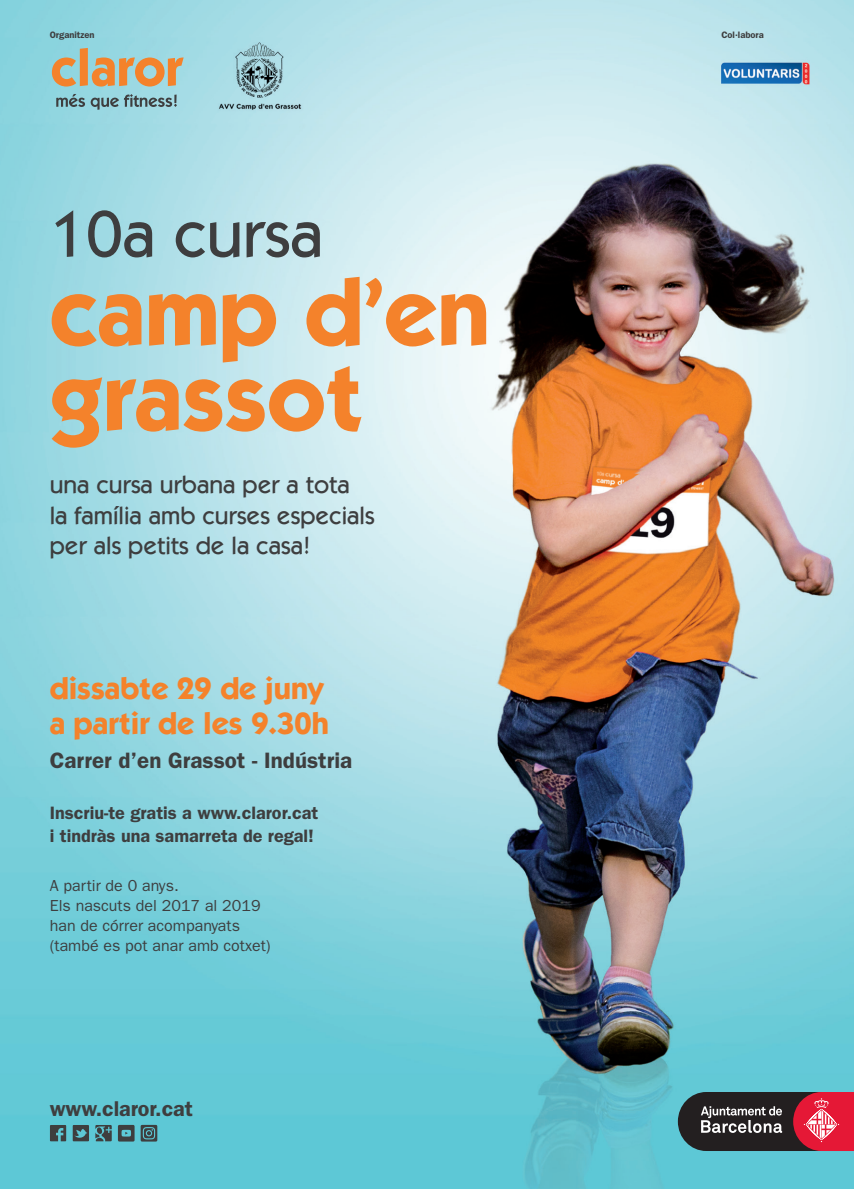
<style>
.page{position:relative;width:854px;height:1189px;background:#fff}
.page>*{position:absolute;margin:0;border:0;box-sizing:border-box;transform-origin:0 0}
.t1{font:700 95.6px/85px "ITC Kabel Std";color:#f4822b}
.t2{font:500 65.6px "ITC Kabel Std";color:#3e3e3f}
.t3{font:700 31px/35px "ITC Kabel Std";color:#f4822b}
.t4{font:500 24.8px/30.8px "ITC Kabel Std";color:#3e3e3f}
.t5{font:600 22.4px "ITC Franklin Gothic Std";color:#3e3e3f}
.t6{font:600 21.4px "ITC Franklin Gothic Std";letter-spacing:-.005em;color:#3e3e3f}
.t7{font:600 18px/23px "ITC Franklin Gothic Std";color:#3e3e3f}
.t8{font:16px/20px "ITC Franklin Gothic Std";color:#3e3e3f}
.t9{font:600 9.4px "ITC Franklin Gothic Std";color:#3e3e3f}
</style>
<div class="page">
<img style="left:0;top:0;width:854px;height:1188px">
<svg style="left:678px;top:1091px;width:176px;height:59px;background:#713e47"></svg>
<svg style="left:52px;top:48px;width:132px;height:38px;background:#bfb190"></svg>
<svg style="left:56px;top:94px;width:29px;height:13px"></svg>
<svg style="left:91px;top:94px;width:86px;height:16px"></svg>
<img style="left:211px;top:42px;width:96px;height:70px">
<svg style="left:50px;top:1124px;width:16px;height:17px"></svg>
<svg style="left:72px;top:1124px;width:17px;height:17px"></svg>
<svg style="left:95px;top:1124px;width:17px;height:17px"></svg>
<svg style="left:118px;top:1124px;width:17px;height:17px"></svg>
<svg style="left:141px;top:1124px;width:16px;height:17px"></svg>
<img style="left:721px;top:60px;width:89px;height:27px">
<p class="t9" style="left:50px;top:29px;width:46px">Organitzen</p>
<h2 class="t2" style="left:50px;top:195px;width:275px">10a cursa</h2>
<h1 class="t1" style="left:50px;top:269px;width:442px">camp d’en grassot</h1>
<h3 class="t4" style="left:50px;top:469px;width:326px">una cursa urbana per a tota<br>la família amb curses especials per als petits de la casa!</h3>
<h3 class="t3" style="left:50px;top:670px;width:281px">dissabte 29 de juny a partir de les 9.30h</h3>
<h3 class="t5" style="left:50px;top:746px;width:304px">Carrer d’en Grassot - Indústria</h3>
<p class="t7" style="left:50px;top:801px;width:270px">Inscriu-te gratis a www.claror.cat i tindràs una samarreta de regal!</p>
<p class="t8" style="left:50px;top:875px;width:222px">A partir de 0 anys.<br>Els nascuts del 2017 al 2019 han de córrer acompanyats (també es pot anar amb cotxet)</p>
<h3 class="t6" style="left:50px;top:1095px;width:145px">www.claror.cat</h3>
<p class="t9" style="left:721px;top:29px;width:44px">Col·labora</p>
</div>
